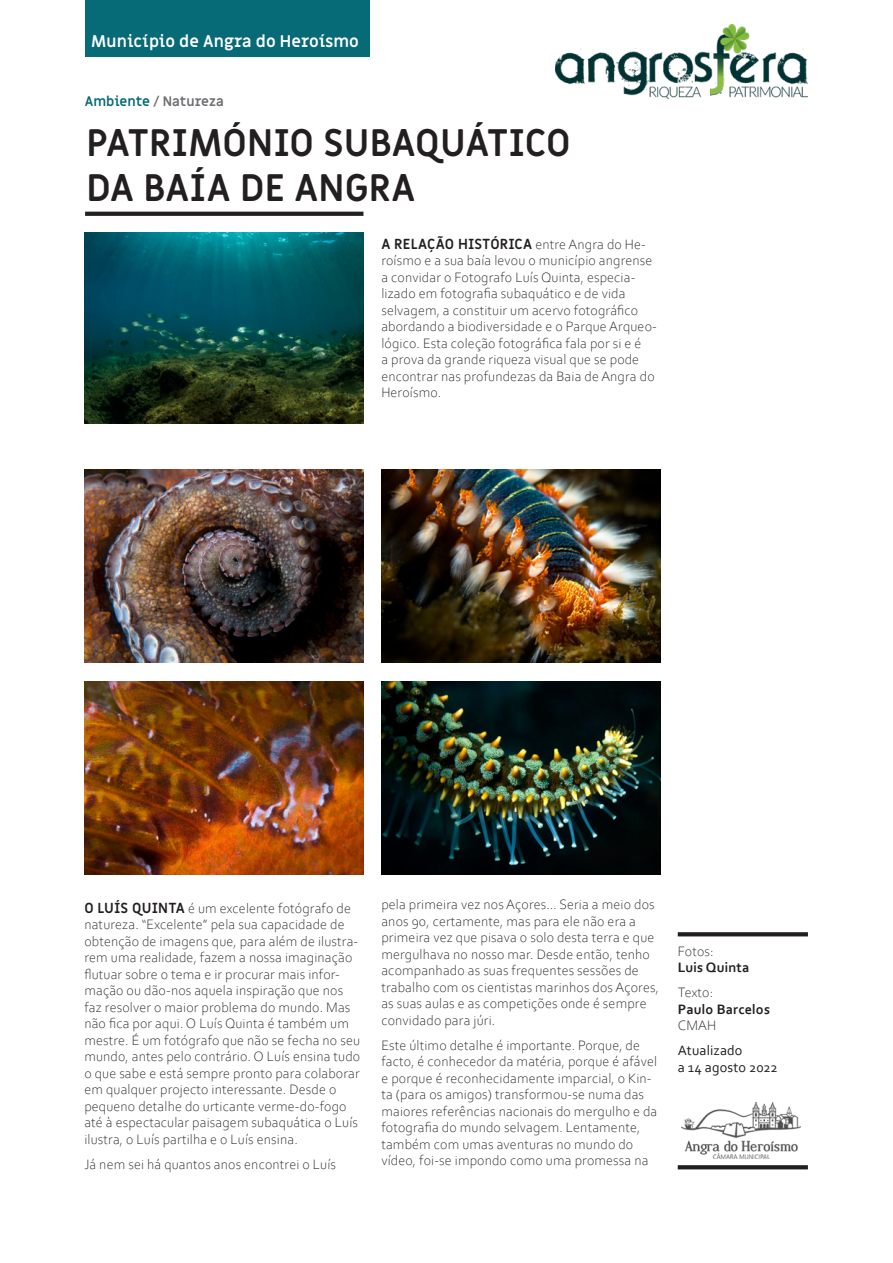
<style>
.page{position:relative;width:893px;height:1263px;background:#fff}
.page>*{position:absolute;margin:0;border:0;box-sizing:border-box;transform-origin:0 0}
.tit{font:700 37.5px/45px "Miriam Libre";color:#231f20}
.t1{font:700 16.5px "Miriam Libre";color:#fff}
.txt{font:300 14.25px/16.5px "Corbel";letter-spacing:.01em;color:#231f20}
.txt-2{font:700 14.25px/16.5px "Corbel";letter-spacing:.01em;color:#231f20}
.txt-3{font:14.25px/16.5px "Corbel";letter-spacing:.01em;color:#231f20}
.legenda_bold{font:700 13.5px "Miriam Libre";letter-spacing:-.005em;color:#6c6d70}
.s1{color:#076a77}
.s2{font-family:"Miriam Libre";font-weight:700}
.s3{font-weight:300}
</style>
<div class="page">
<img style="left:556px;top:24px;width:252px;height:74px">
<div style="left:85px;top:0;width:284px;height:57px;background:#076a77"></div>
<img style="left:682px;top:1103px;width:119px;height:56px">
<svg style="left:678px;top:1165px;width:130px;height:4px"></svg>
<svg style="left:678px;top:932px;width:130px;height:4px"></svg>
<svg style="left:85px;top:212px;width:278px;height:4px"></svg>
<img style="left:84px;top:232px;width:279px;height:191px">
<img style="left:381px;top:470px;width:279px;height:192px">
<img style="left:84px;top:470px;width:279px;height:192px">
<img style="left:84px;top:682px;width:279px;height:192px">
<img style="left:381px;top:682px;width:279px;height:192px">
<p class="t1" style="left:91px;top:31px;width:269px">Município de Angra do Heroísmo</p>
<p class="legenda_bold" style="left:85px;top:93px;width:140px"><span class="s1">Ambiente</span> / Natureza</p>
<p class="tit" style="left:87px;top:122px;width:486px">PATRIMÓNIO SUBAQUÁTICO<br>DA BAÍA DE ANGRA</p>
<p class="txt" style="left:381px;top:235px;width:277px"><span class="s2">A RELAÇÃO HISTÓRICA</span> entre Angra do He&shy;roísmo e a sua baía levou o município angrense a convidar o Fotografo Luís Quinta, especia&shy;lizado em fotografia subaquático e de vida selvagem, a constituir um acervo fotográfico abordando a biodiversidade e o Parque Arqueo&shy;lógico. Esta coleção fotográfica fala por si e é<br>a prova da grande riqueza visual que se pode encontrar nas profundezas da Baia de Angra do Heroísmo.</p>
<p class="txt" style="left:84px;top:899px;width:277px"><span class="s2">O LUÍS QUINTA</span> é um excelente fotógrafo de natureza. “Excelente” pela sua capacidade de obtenção de imagens que, para além de ilustra&shy;rem uma realidade, fazem a nossa imaginação flutuar sobre o tema e ir procurar mais infor&shy;mação ou dão-nos aquela inspiração que nos faz resolver o maior problema do mundo. Mas não fica por aqui. O Luís Quinta é também um mestre. É um fotógrafo que não se fecha no seu mundo, antes pelo contrário. O Luís ensina tudo o que sabe e está sempre pronto para colaborar em qualquer projecto interessante. Desde o pequeno detalhe do urticante verme-do-fogo até à espectacular paisagem subaquática o Luís ilustra, o Luís partilha e o Luís ensina.</p>
<p class="txt" style="left:84px;top:1155px;width:253px">Já nem sei há quantos anos encontrei o Luís</p>
<p class="txt" style="left:381px;top:896px;width:279px">pela primeira vez nos Açores… Seria a meio dos anos 90, certamente, mas para ele não era a primeira vez que pisava o solo desta terra e que mergulhava no nosso mar. Desde então, tenho acompanhado as suas frequentes sessões de trabalho com os cientistas marinhos dos Açores, as suas aulas e as competições onde é sempre convidado para júri.</p>
<p class="txt" style="left:381px;top:1036px;width:277px">Este último detalhe é importante. Porque, de facto, é conhecedor da matéria, porque é afável e porque é reconhecidamente imparcial, o Kin&shy;ta (para os amigos) transformou-se numa das maiores referências nacionais do mergulho e da fotografia do mundo selvagem. Lentamente, também com umas aventuras no mundo do vídeo, foi-se impondo como uma promessa na</p>
<p class="txt-2" style="left:678px;top:942px;width:73px"><span class="s3">Fotos:<br></span>Luis Quinta</p>
<p class="txt-2" style="left:678px;top:984px;width:94px"><span class="s3">Texto:<br></span>Paulo Barcelos<br><span class="s3">CMAH</span></p>
<p class="txt-3" style="left:678px;top:1042px;width:101px">Atualizado<br>a 14 agosto 2022</p>
</div>
